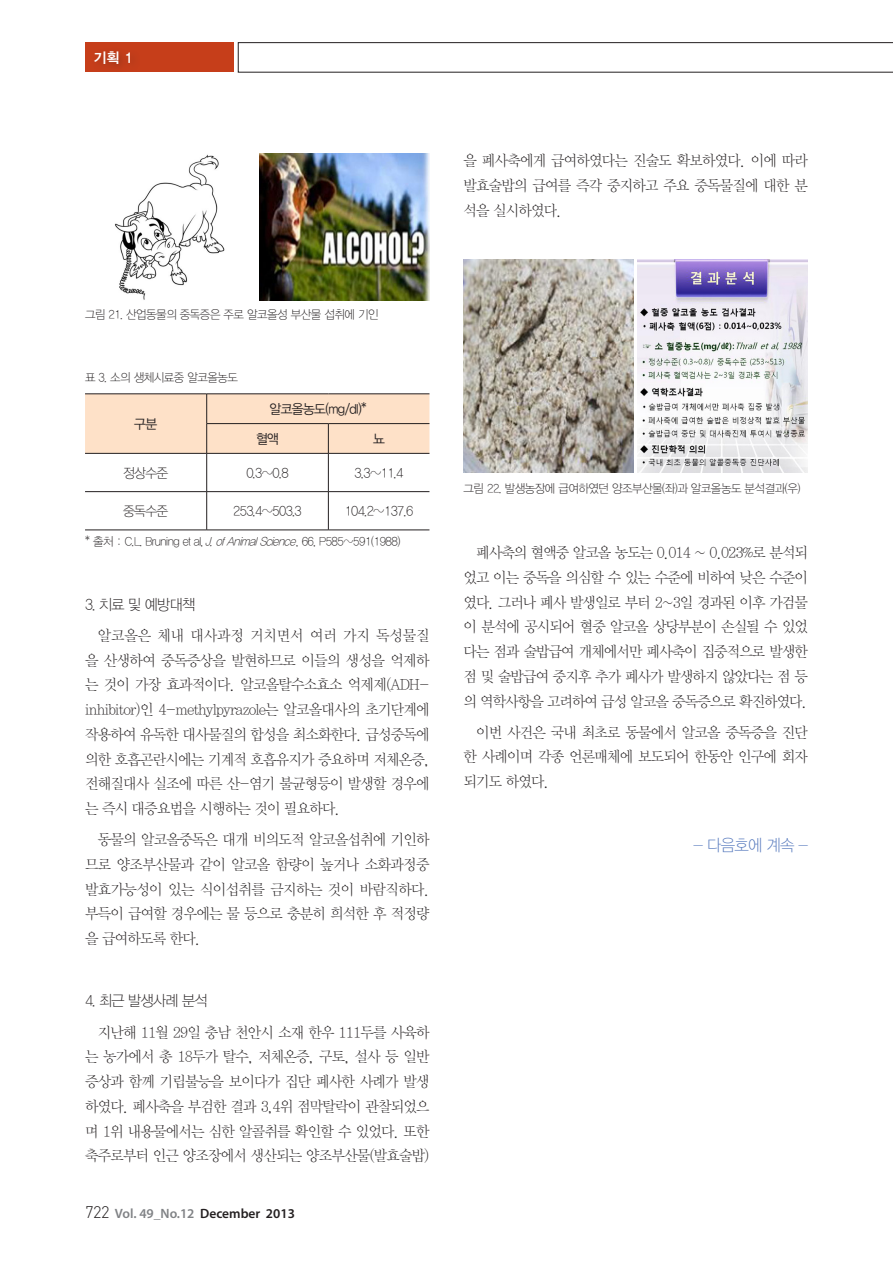
<style>
.page{position:relative;width:893px;height:1263px;background:#fff}
.page>*{position:absolute;margin:0;border:0;box-sizing:border-box;transform-origin:0 0}
.t1{font:16.5px "YDIYGO310";letter-spacing:-.05em;color:#5679bd;scale:.95 1}
.t2{font:15px/24.8px "YDIY Mj O310";letter-spacing:-.05em;color:#231f20;text-align:justify;scale:.95 1}
.t3{font:15px "YDIYGO310";letter-spacing:-.05em;color:#231f20;scale:.95 1}
.t4{font:14.25px "YDIYGO340";color:#fff}
.t5{font:13.5px "YDIYGO310";letter-spacing:-.05em;color:#231f20;scale:.95 1}
.t6{font:600 13.5px "Myriad Pro";color:#808285}
.t7{font:13.5px "YDIYGO320";letter-spacing:-.05em;color:#231f20;scale:.95 1}
.t8{font:12px "YDIYGO310";letter-spacing:-.04em;color:#231f20;scale:.95 1}
.s1{font-style:italic}
.s2{font-family:"Dinlig";font-weight:400;font-size:16.5px;color:#231f20}
.s3{color:#231f20}
</style>
<div class="page">
<div style="left:85px;top:394px;width:344px;height:59px;background:#fee1c8"></div>
<hr style="left:85px;top:453px;width:122px;height:1px;background:#231f20">
<hr style="left:206px;top:453px;width:1px;height:38px;background:#231f20">
<hr style="left:207px;top:453px;width:121px;height:1px;background:#231f20">
<hr style="left:328px;top:453px;width:101px;height:1px;background:#231f20">
<hr style="left:328px;top:453px;width:1px;height:38px;background:#231f20">
<hr style="left:85px;top:491px;width:122px;height:1px;background:#231f20">
<hr style="left:85px;top:530px;width:122px;height:1px;background:#231f20">
<hr style="left:206px;top:492px;width:1px;height:38px;background:#231f20">
<hr style="left:207px;top:491px;width:121px;height:1px;background:#231f20">
<hr style="left:328px;top:491px;width:101px;height:1px;background:#231f20">
<hr style="left:328px;top:492px;width:1px;height:38px;background:#231f20">
<hr style="left:207px;top:530px;width:121px;height:1px;background:#231f20">
<hr style="left:328px;top:530px;width:101px;height:1px;background:#231f20">
<img style="left:115px;top:154px;width:110px;height:146px">
<img style="left:259px;top:153px;width:170px;height:147px">
<img style="left:463px;top:259px;width:171px;height:213px">
<img style="left:638px;top:259px;width:170px;height:213px">
<svg style="left:238px;top:43px;width:655px;height:29px"></svg>
<div style="left:85px;top:43px;width:149px;height:29px;background:#c63e1a"></div>
<div style="left:90px;top:46px;width:51px;height:29px;background:#231f20;opacity:.3"></div>
<p class="t4" style="left:94px;top:49px;width:41px">기획 1</p>
<p class="t2" style="left:463px;top:149px;width:364px">을 폐사축에게 급여하였다는 진술도 확보하였다. 이에 따라 발효술밥의 급여를 즉각 중지하고 주요 중독물질에 대한 분 석을 실시하였다.</p>
<p class="t8" style="left:85px;top:308px;width:310px">그림 21. 산업동물의 중독증은 주로 알코올성 부산물 섭취에 기인</p>
<p class="t8" style="left:85px;top:370px;width:163px">표 3. 소의 생체시료중 알코올농도</p>
<p class="t7" style="left:134px;top:416px;width:26px">구분</p>
<p class="t7" style="left:270px;top:401px;width:104px">알코올농도(mg/dl)*</p>
<p class="t7" style="left:256px;top:431px;width:26px">혈액</p>
<p class="t7" style="left:373px;top:431px;width:14px">뇨</p>
<p class="t5" style="left:123px;top:465px;width:49px">정상수준</p>
<p class="t5" style="left:246px;top:465px;width:46px">0.3~0.8</p>
<p class="t5" style="left:355px;top:465px;width:53px">3.3~11.4</p>
<p class="t5" style="left:123px;top:503px;width:49px">중독수준</p>
<p class="t5" style="left:233px;top:503px;width:74px">253.4~503.3</p>
<p class="t5" style="left:345px;top:503px;width:74px">104.2~137.6</p>
<p class="t8" style="left:85px;top:535px;width:334px">* 출처 : C.L. Bruning et al, <span class="s1">J.ofAnimalScience</span>, 66, P585~591(1988)</p>
<p class="t3" style="left:85px;top:596px;width:117px">3. 치료 및 예방대책</p>
<p class="t2" style="left:85px;top:623px;width:364px;text-indent:13px">알코올은 체내 대사과정 거치면서 여러 가지 독성물질 을 산생하여 중독증상을 발현하므로 이들의 생성을 억제하 는 것이 가장 효과적이다. 알코올탈수소효소 억제제(ADH&shy;inhibitor)인 4-methylpyrazole는 알코올대사의 초기단계에 작용하여 유독한 대사물질의 합성을 최소화한다. 급성중독에 의한 호흡곤란시에는 기계적 호흡유지가 증요하며 저체온증, 전해질대사 실조에 따른 산-염기 불균형등이 발생할 경우에 는 즉시 대증요법을 시행하는 것이 필요하다.</p>
<p class="t2" style="left:85px;top:828px;width:364px;text-indent:13px">동물의 알코올중독은 대개 비의도적 알코올섭취에 기인하 므로 양조부산물과 같이 알코올 함량이 높거나 소화과정중 발효가능성이 있는 식이섭취를 금지하는 것이 바람직하다. 부득이 급여할 경우에는 물 등으로 충분히 희석한 후 적정량 을 급여하도록 한다.</p>
<p class="t3" style="left:85px;top:993px;width:130px">4. 최근 발생사례 분석</p>
<p class="t2" style="left:85px;top:1020px;width:364px;text-indent:13px">지난해 11월 29일 충남 천안시 소재 한우 111두를 사육하 는 농가에서 총 18두가 탈수, 저체온증, 구토, 설사 등 일반 증상과 함께 기립불능을 보이다가 집단 폐사한 사례가 발생 하였다. 폐사축을 부검한 결과 3,4위 점막탈락이 관찰되었으 며 1위 내용물에서는 심한 알콜취를 확인할 수 있었다. 또한 축주로부터 인근 양조장에서 생산되는 양조부산물(발효술밥)</p>
<p class="t6" style="left:85px;top:1205px;width:211px"><span class="s2">722</span> Vol. 49_No.12 <span class="s3">December 2013</span></p>
<p class="t8" style="left:463px;top:482px;width:356px">그림 22. 발생농장에 급여하였던 양조부산물(좌)과 알코올농도 분석결과(우)</p>
<p class="t2" style="left:463px;top:541px;width:364px;text-indent:13px">폐사축의 혈액중 알코올 농도는 0.014 ~ 0.023%로 분석되 었고 이는 중독을 의심할 수 있는 수준에 비하여 낮은 수준이 였다. 그러나 폐사 발생일로 부터 2~3일 경과된 이후 가검물 이 분석에 공시되어 혈중 알코올 상당부분이 손실될 수 있었 다는 점과 술밥급여 개체에서만 폐사축이 집중적으로 발생한 점 및 술밥급여 중지후 추가 폐사가 발생하지 않았다는 점 등 의 역학사항을 고려하여 급성 알코올 중독증으로 확진하였다.</p>
<p class="t2" style="left:463px;top:720px;width:364px;text-indent:13px">이번 사건은 국내 최초로 동물에서 알코올 중독증을 진단 한 사례이며 각종 언론매체에 보도되어 한동안 인구에 회자 되기도 하였다.</p>
<p class="t1" style="left:694px;top:836px;width:122px">- 다음호에 계속 -</p>
</div>
